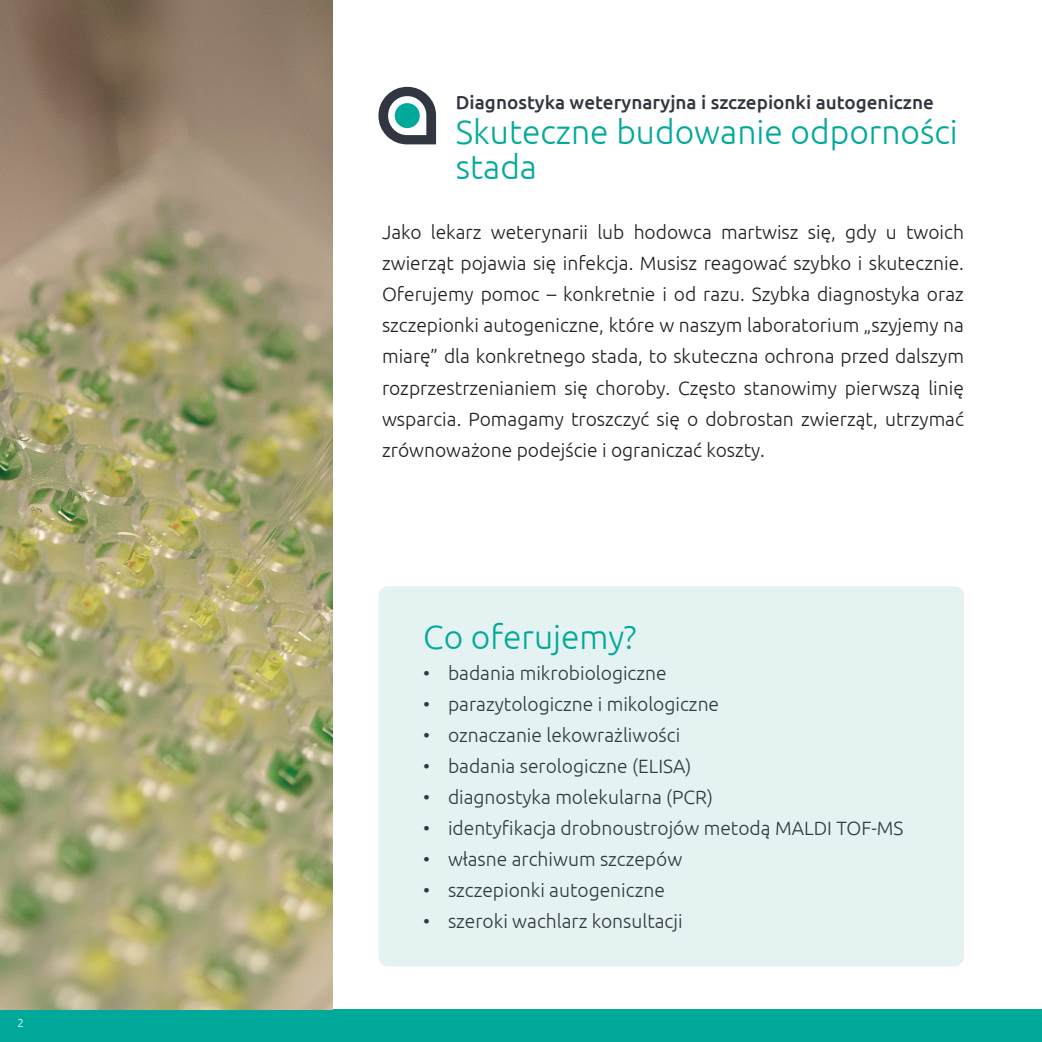
<style>
.page{position:relative;width:1042px;height:1042px;background:#fff}
.page>*{position:absolute;margin:0;border:0;box-sizing:border-box;transform-origin:0 0}
.t1{font:300 33.6px/35px "Ubuntu";color:#00a99a}
.t2{font:300 19.25px/31.2px "Ubuntu";color:#231f20;text-align:justify}
.t3{font:300 19.25px "Ubuntu";color:#323640}
.t4{font:500 18.9px "Ubuntu";color:#323640}
.t5{font:300 11.38px "Ubuntu";color:#fff}
</style>
<div class="page">
<div style="left:0;top:1009px;width:1042px;height:33px;background:#00a99a"></div>
<img style="left:0;top:0;width:332px;height:1009px">
<div style="left:378px;top:586px;width:586px;height:380px;background:#e4f3f2;border-radius:9px"></div>
<svg style="left:378px;top:87px;width:58px;height:57px"></svg>
<div style="left:395px;top:103px;width:25px;height:25px;background:#00a99a;border-radius:50%"></div>
<p class="t5" style="left:17px;top:1016px;width:8px">2</p>
<p class="t4" style="left:456px;top:91px;width:479px">Diagnostyka weterynaryjna i szczepionki autogeniczne</p>
<h1 class="t1" style="left:456px;top:114px;width:503px">Skuteczne budowanie odporności stada</h1>
<p class="t2" style="left:382px;top:216px;width:583px">Jako lekarz weterynarii lub hodowca martwisz się, gdy u twoich zwierząt pojawia się infekcja. Musisz reagować szybko i skutecznie.<br>Oferujemy pomoc – konkretnie i od razu. Szybka diagnostyka oraz szczepionki autogeniczne, które w naszym laboratorium „szyjemy na miarę” dla konkretnego stada, to skuteczna ochrona przed dalszym rozprzestrzenianiem się choroby. Często stanowimy pierwszą linię wsparcia. Pomagamy troszczyć się o dobrostan zwierząt, utrzymać zrównoważone podejście i ograniczać koszty.</p>
<h1 class="t1" style="left:423px;top:618px;width:215px">Co oferujemy?</h1>
<p class="t3" style="left:423px;top:661px;width:245px">• badania mikrobiologiczne</p>
<p class="t3" style="left:423px;top:692px;width:297px">• parazytologiczne i mikologiczne</p>
<p class="t3" style="left:423px;top:723px;width:258px">• oznaczanie lekowrażliwości</p>
<p class="t3" style="left:423px;top:754px;width:270px">• badania serologiczne (ELISA)</p>
<p class="t3" style="left:423px;top:785px;width:291px">• diagnostyka molekularna (PCR)</p>
<p class="t3" style="left:423px;top:816px;width:482px">• identyfikacja drobnoustrojów metodą MALDI TOF-MS</p>
<p class="t3" style="left:423px;top:848px;width:260px">• własne archiwum szczepów</p>
<p class="t3" style="left:423px;top:879px;width:243px">• szczepionki autogeniczne</p>
<p class="t3" style="left:423px;top:910px;width:261px">• szeroki wachlarz konsultacji</p>
</div>
